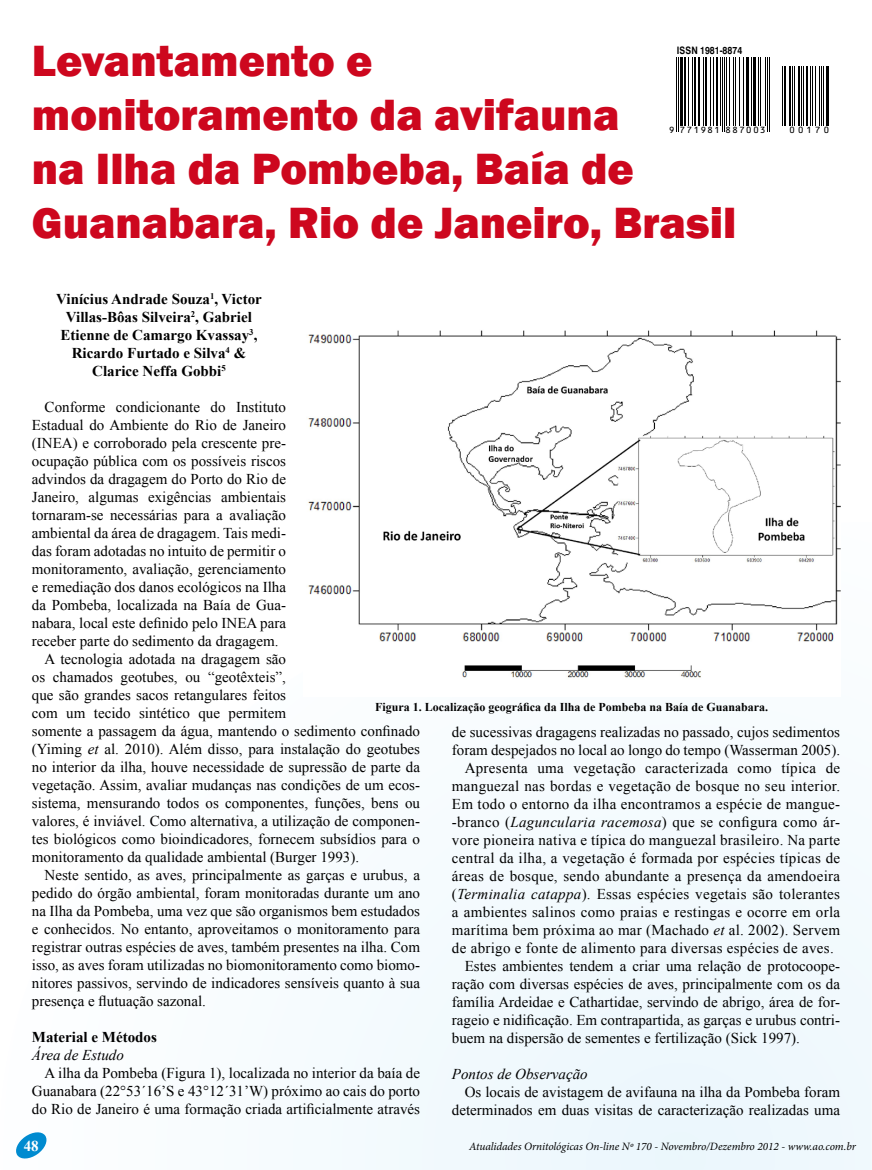
<style>
.page{position:relative;width:872px;height:1170px;background:#fff}
.page>*{position:absolute;margin:0;border:0;box-sizing:border-box;transform-origin:0 0}
.t1{font:800 45px/54px "Franklin Gothic";color:#cd071e}
.t2{font:15px/18px "Times New Roman";color:#000;text-align:justify}
.t3{font:15px "Times New Roman";letter-spacing:.02em;color:#000}
.t4{font:700 15px/18px "Times New Roman";color:#000;text-align:center}
.t5{font:italic 15px "Times New Roman";color:#000}
.t6{font:700 15px "Times New Roman";color:#fff}
.t7{font:700 12px "Times New Roman";color:#000}
.t8{font:italic 11.25px "Minion Pro";letter-spacing:-.005em;color:#000}
.t9{font:700 10.35px "Swiss 721 BT";color:#000;scale:.84 1}
.t10{font:9.9px "OCRB10 Pitch BT";letter-spacing:.1em;color:#000}
.s1{font-style:italic}
</style>
<div class="page">
<div style="left:330px;top:548px;width:541px;height:621px;background:#f3fafd"></div>
<svg style="left:871px;top:952px;width:1px;height:217px"></svg>
<hr style="left:676px;top:57px;width:1px;height:75px;background:#000">
<hr style="left:678px;top:57px;width:1px;height:75px;background:#000">
<hr style="left:680px;top:57px;width:2px;height:69px;background:#000">
<hr style="left:684px;top:57px;width:2px;height:69px;background:#000">
<hr style="left:688px;top:57px;width:1px;height:69px;background:#000">
<hr style="left:692px;top:57px;width:1px;height:69px;background:#000">
<hr style="left:694px;top:57px;width:1px;height:69px;background:#000">
<hr style="left:698px;top:57px;width:1px;height:69px;background:#000">
<hr style="left:703px;top:57px;width:1px;height:69px;background:#000">
<hr style="left:705px;top:57px;width:1px;height:69px;background:#000">
<hr style="left:709px;top:57px;width:1px;height:69px;background:#000">
<hr style="left:713px;top:57px;width:1px;height:69px;background:#000">
<hr style="left:716px;top:57px;width:1px;height:69px;background:#000">
<hr style="left:719px;top:57px;width:1px;height:69px;background:#000">
<hr style="left:721px;top:57px;width:1px;height:75px;background:#000">
<hr style="left:723px;top:57px;width:1px;height:75px;background:#000">
<hr style="left:725px;top:57px;width:1px;height:69px;background:#000">
<hr style="left:728px;top:57px;width:1px;height:69px;background:#000">
<hr style="left:732px;top:57px;width:1px;height:69px;background:#000">
<hr style="left:735px;top:57px;width:1px;height:69px;background:#000">
<hr style="left:739px;top:57px;width:1px;height:69px;background:#000">
<hr style="left:743px;top:57px;width:1px;height:69px;background:#000">
<hr style="left:746px;top:57px;width:3px;height:69px;background:#000">
<hr style="left:751px;top:57px;width:1px;height:69px;background:#000">
<hr style="left:753px;top:57px;width:3px;height:69px;background:#000">
<hr style="left:758px;top:57px;width:1px;height:69px;background:#000">
<hr style="left:760px;top:57px;width:1px;height:69px;background:#000">
<hr style="left:765px;top:57px;width:1px;height:69px;background:#000">
<hr style="left:767px;top:57px;width:1px;height:75px;background:#000">
<hr style="left:769px;top:57px;width:1px;height:75px;background:#000">
<hr style="left:782px;top:67px;width:1px;height:59px;background:#000">
<hr style="left:784px;top:67px;width:2px;height:59px;background:#000">
<hr style="left:789px;top:67px;width:2px;height:59px;background:#000">
<hr style="left:792px;top:67px;width:1px;height:59px;background:#000">
<hr style="left:794px;top:67px;width:1px;height:59px;background:#000">
<hr style="left:798px;top:67px;width:2px;height:59px;background:#000">
<hr style="left:801px;top:67px;width:1px;height:59px;background:#000">
<hr style="left:803px;top:67px;width:1px;height:59px;background:#000">
<hr style="left:806px;top:67px;width:2px;height:59px;background:#000">
<hr style="left:810px;top:67px;width:1px;height:59px;background:#000">
<hr style="left:812px;top:67px;width:1px;height:59px;background:#000">
<hr style="left:815px;top:67px;width:1px;height:59px;background:#000">
<hr style="left:819px;top:67px;width:1px;height:59px;background:#000">
<hr style="left:821px;top:67px;width:1px;height:59px;background:#000">
<hr style="left:823px;top:67px;width:1px;height:59px;background:#000">
<hr style="left:826px;top:67px;width:2px;height:59px;background:#000">
<img style="left:308px;top:330px;width:532px;height:366px">
<svg style="left:16px;top:1132px;width:31px;height:27px"></svg>
<p class="t9" style="left:677px;top:44px;width:79px">ISSN 1981-8874</p>
<h1 class="t1" style="left:32px;top:34px;width:706px">Levantamento e<br>monitoramento da avifauna<br>na Ilha da Pombeba, Baía de<br>Guanabara, Rio de Janeiro, Brasil</h1>
<p class="t10" style="left:668px;top:124px;width:99px">9 771981 887003</p>
<p class="t10" style="left:789px;top:124px;width:42px">00170</p>
<p class="t4" style="left:56px;top:289px;width:207px">Vinícius Andrade Souza<sup>1</sup>, Victor<br>Villas-Bôas Silveira<sup>2</sup>, Gabriel<br>Etienne de Camargo Kvassay<sup>3</sup>,<br>Ricardo Furtado e Silva<sup>4</sup> &amp;<br>Clarice Neffa Gobbi<sup>5</sup></p>
<p class="t2" style="left:45px;top:397px;width:243px">Conforme condicionante do Instituto</p>
<p class="t2" style="left:32px;top:415px;width:256px">Estadual do Ambiente do Rio de Janeiro</p>
<p class="t2" style="left:32px;top:433px;width:256px">(INEA) e corroborado pela crescente pre-</p>
<p class="t2" style="left:32px;top:451px;width:256px">ocupação pública com os possíveis riscos</p>
<p class="t2" style="left:32px;top:469px;width:256px">advindos da dragagem do Porto do Rio de</p>
<p class="t2" style="left:32px;top:487px;width:256px">Janeiro, algumas exigências ambientais</p>
<p class="t2" style="left:32px;top:505px;width:256px">tornaram-se necessárias para a avaliação</p>
<p class="t2" style="left:32px;top:523px;width:256px">ambiental da área de dragagem. Tais medi-</p>
<p class="t2" style="left:32px;top:541px;width:256px">das foram adotadas no intuito de permitir o</p>
<p class="t2" style="left:32px;top:559px;width:256px">monitoramento, avaliação, gerenciamento</p>
<p class="t2" style="left:32px;top:577px;width:256px">e remediação dos danos ecológicos na Ilha</p>
<p class="t2" style="left:32px;top:595px;width:256px">da Pombeba, localizada na Baía de Gua-</p>
<p class="t2" style="left:32px;top:613px;width:256px">nabara, local este definido pelo INEA para</p>
<p class="t2" style="left:32px;top:631px;width:248px">receber parte do sedimento da dragagem.</p>
<p class="t2" style="left:45px;top:649px;width:243px">A tecnologia adotada na dragagem são</p>
<p class="t2" style="left:32px;top:667px;width:256px">os chamados geotubes, ou “geotêxteis”,</p>
<p class="t2" style="left:32px;top:685px;width:256px">que são grandes sacos retangulares feitos</p>
<p class="t2" style="left:32px;top:703px;width:256px">com um tecido sintético que permitem</p>
<p class="t2" style="left:32px;top:721px;width:390px">somente a passagem da água, mantendo o sedimento confinado</p>
<p class="t2" style="left:32px;top:739px;width:390px">(Yiming <span class="s1">et</span> al. 2010). Além disso, para instalação do geotubes</p>
<p class="t2" style="left:32px;top:757px;width:390px">no interior da ilha, houve necessidade de supressão de parte da</p>
<p class="t2" style="left:32px;top:775px;width:390px">vegetação. Assim, avaliar mudanças nas condições de um ecos-</p>
<p class="t2" style="left:32px;top:793px;width:389px">sistema, mensurando todos os componentes, funções, bens ou</p>
<p class="t2" style="left:32px;top:811px;width:389px">valores, é inviável. Como alternativa, a utilização de componen-</p>
<p class="t2" style="left:32px;top:829px;width:389px">tes biológicos como bioindicadores, fornecem subsídios para o</p>
<p class="t2" style="left:32px;top:847px;width:329px">monitoramento da qualidade ambiental (Burger 1993).</p>
<p class="t2" style="left:45px;top:865px;width:377px">Neste sentido, as aves, principalmente as garças e urubus, a</p>
<p class="t2" style="left:32px;top:883px;width:389px">pedido do órgão ambiental, foram monitoradas durante um ano</p>
<p class="t2" style="left:32px;top:901px;width:389px">na Ilha da Pombeba, uma vez que são organismos bem estudados</p>
<p class="t2" style="left:32px;top:919px;width:390px">e conhecidos. No entanto, aproveitamos o monitoramento para</p>
<p class="t2" style="left:32px;top:937px;width:389px">registrar outras espécies de aves, também presentes na ilha. Com</p>
<p class="t2" style="left:32px;top:955px;width:390px">isso, as aves foram utilizadas no biomonitoramento como biomo-</p>
<p class="t2" style="left:32px;top:973px;width:389px">nitores passivos, servindo de indicadores sensíveis quanto à sua</p>
<p class="t2" style="left:32px;top:991px;width:176px">presença e flutuação sazonal.</p>
<p class="t4" style="left:32px;top:1027px;width:126px">Material e Métodos</p>
<p class="t5" style="left:32px;top:1044px;width:93px">Área de Estudo</p>
<p class="t2" style="left:32px;top:1063px;width:390px;text-indent:13px">A ilha da Pombeba (Figura 1), localizada no interior da baía de Guanabara (22°53´16’S e 43°12´31’W) próximo ao cais do porto do Rio de Janeiro é uma formação criada artificialmente através</p>
<p class="t7" style="left:375px;top:698px;width:395px">Figura 1. Localização geográfica da Ilha de Pombeba na Baía de Guanabara.</p>
<p class="t2" style="left:452px;top:722px;width:390px">de sucessivas dragagens realizadas no passado, cujos sedimentos</p>
<p class="t2" style="left:452px;top:740px;width:390px">foram despejados no local ao longo do tempo (Wasserman 2005).</p>
<p class="t3" style="left:465px;top:757px;width:377px">Apresenta uma vegetação caracterizada como típica de</p>
<p class="t3" style="left:452px;top:775px;width:390px">manguezal nas bordas e vegetação de bosque no seu interior.</p>
<p class="t3" style="left:452px;top:793px;width:389px">Em todo o entorno da ilha encontramos a espécie de mangue-</p>
<p class="t3" style="left:452px;top:811px;width:389px">-branco (<span class="s1">Laguncularia racemosa</span>) que se configura como ár-</p>
<p class="t3" style="left:452px;top:829px;width:390px">vore pioneira nativa e típica do manguezal brasileiro. Na parte</p>
<p class="t3" style="left:452px;top:847px;width:390px">central da ilha, a vegetação é formada por espécies típicas de</p>
<p class="t3" style="left:452px;top:865px;width:390px">áreas de bosque, sendo abundante a presença da amendoeira</p>
<p class="t3" style="left:452px;top:883px;width:390px">(<span class="s1">Terminalia catappa</span>). Essas espécies vegetais são tolerantes</p>
<p class="t3" style="left:452px;top:901px;width:390px">a ambientes salinos como praias e restingas e ocorre em orla</p>
<p class="t3" style="left:452px;top:919px;width:390px">marítima bem próxima ao mar (Machado <span class="s1">et</span> al. 2002). Servem</p>
<p class="t3" style="left:452px;top:937px;width:383px">de abrigo e fonte de alimento para diversas espécies de aves.</p>
<p class="t2" style="left:465px;top:956px;width:377px">Estes ambientes tendem a criar uma relação de protocoope-</p>
<p class="t2" style="left:452px;top:974px;width:389px">ração com diversas espécies de aves, principalmente com os da</p>
<p class="t2" style="left:452px;top:992px;width:389px">família Ardeidae e Cathartidae, servindo de abrigo, área de for-</p>
<p class="t2" style="left:452px;top:1010px;width:389px">rageio e nidificação. Em contrapartida, as garças e urubus contri-</p>
<p class="t2" style="left:452px;top:1028px;width:349px">buem na dispersão de sementes e fertilização (Sick 1997).</p>
<p class="t5" style="left:452px;top:1063px;width:137px">Pontos de Observação</p>
<p class="t2" style="left:452px;top:1082px;width:390px;text-align:right">Os locais de avistagem de avifauna na ilha da Pombeba foram determinados em duas visitas de caracterização realizadas uma</p>
<p class="t6" style="left:24px;top:1134px;width:17px">48</p>
<p class="t8" style="left:469px;top:1138px;width:388px">Atualidades Ornitológicas On-line Nº 170 - Novembro/Dezembro 2012 - www.ao.com.br</p>
</div>
